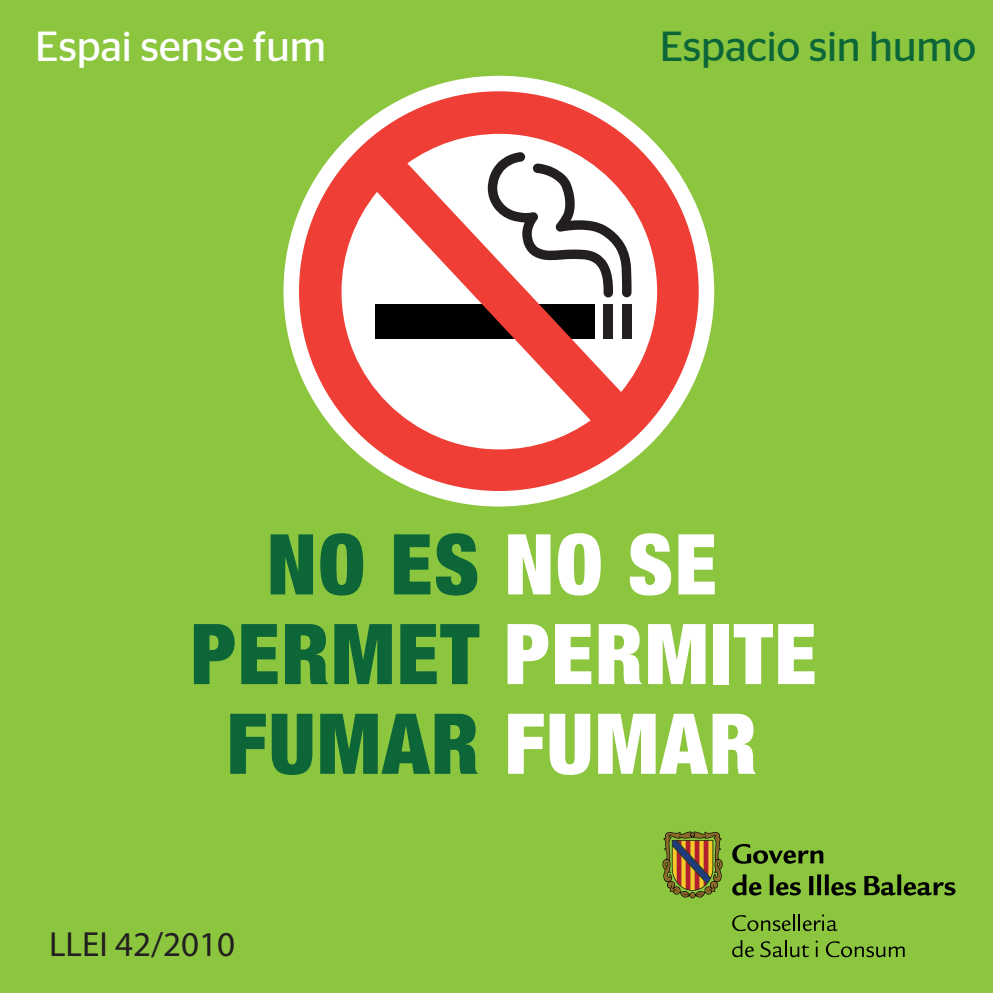
<style>
.page{position:relative;width:993px;height:993px;background:#fff}
.page>*{position:absolute;margin:0;border:0;box-sizing:border-box;transform-origin:0 0}
.t1{font:900 condensed 84px/89.6px "Helvetica Neue LT Std";letter-spacing:.02em;color:#fff;text-align:center}
.t2{font:42px "Stag Sans";letter-spacing:-.005em;color:#0c6638}
.t3{font:42px "Stag Sans";letter-spacing:-.005em;color:#fff}
.t4{font:35px "Myriad Pro";color:#231f20}
.s1{color:#0c6638}
</style>
<div class="page">
<div style="left:0;top:0;width:992px;height:992px;background:#8bc63e"></div>
<div style="left:283px;top:76px;width:431px;height:430px;background:#fff;border-radius:50%"></div>
<svg style="left:299px;top:91px;width:399px;height:400px"></svg>
<svg style="left:732px;top:843px;width:91px;height:20px"></svg>
<svg style="left:769px;top:874px;width:31px;height:21px"></svg>
<svg style="left:732px;top:874px;width:29px;height:21px"></svg>
<svg style="left:864px;top:874px;width:91px;height:21px"></svg>
<svg style="left:809px;top:874px;width:46px;height:21px"></svg>
<svg style="left:662px;top:831px;width:61px;height:67px"></svg>
<svg style="left:732px;top:940px;width:21px;height:16px"></svg>
<svg style="left:760px;top:940px;width:48px;height:16px"></svg>
<svg style="left:815px;top:940px;width:2px;height:16px"></svg>
<svg style="left:825px;top:941px;width:79px;height:15px"></svg>
<svg style="left:732px;top:914px;width:105px;height:16px"></svg>
<p class="t3" style="left:35px;top:23px;width:292px">Espai sense fum</p>
<p class="t2" style="left:659px;top:23px;width:318px">Espacio sin humo</p>
<p class="t1" style="left:191px;top:518px;width:627px"><span class="s1">NO ES</span> NO SE<br><span class="s1">PERMET</span> PERMITE<br><span class="s1">FUMAR</span> FUMAR</p>
<p class="t4" style="left:49px;top:921px;width:187px">LLEI 42/2010</p>
</div>
